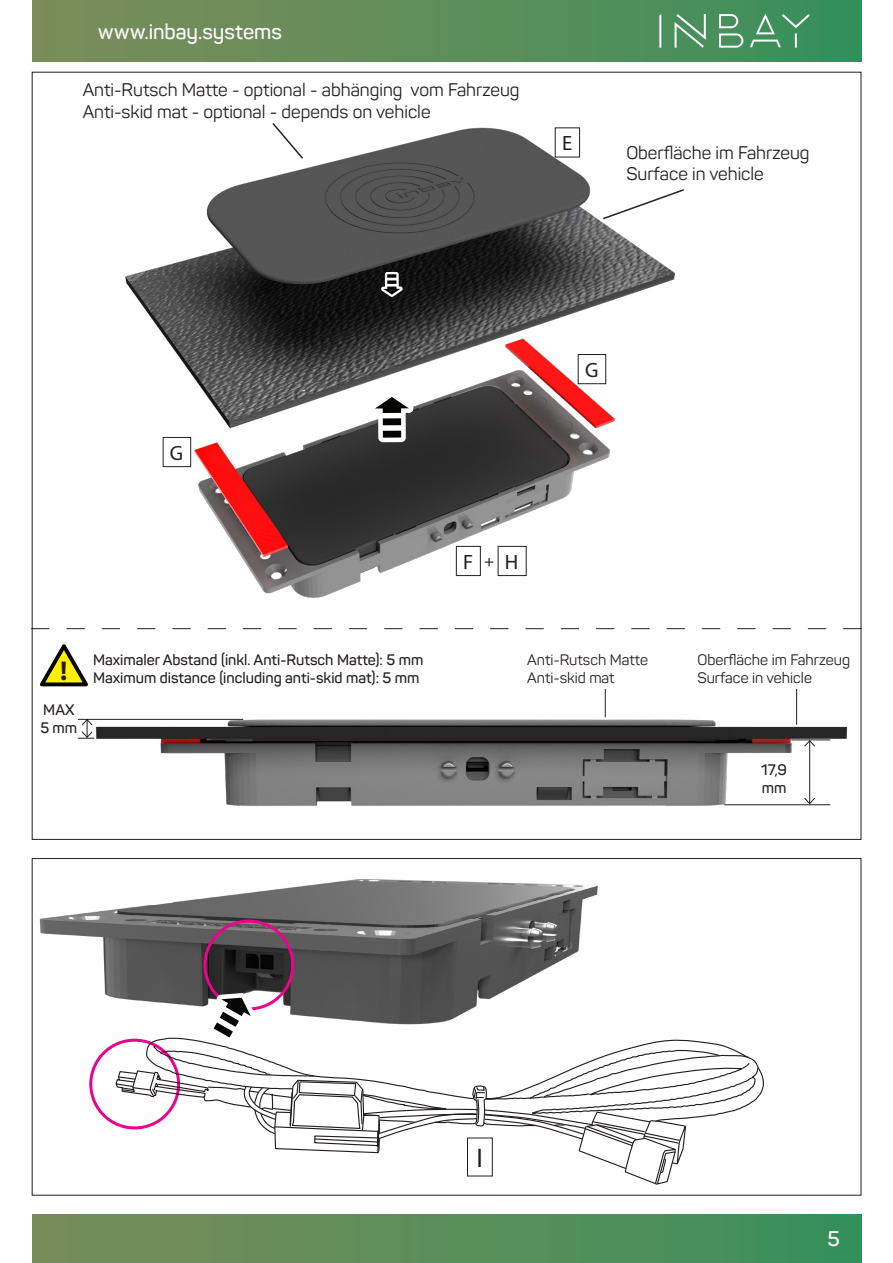
<style>
.page{position:relative;width:893px;height:1263px;background:#fff}
.page>*{position:absolute;margin:0;border:0;box-sizing:border-box;transform-origin:0 0}
.t1{font:700 27.15px "Myriad Pro";color:#231f20}
.t2{font:27px "Myriad Pro";color:#231f20}
.t3{font:600 21px "Panton";color:#fff}
.t4{font:20.7px "Myriad Pro";color:#231f20}
.t5{font:18px/21.6px "Panton";color:#231f20}
.t6{font:600 15px/18px "Panton";color:#231f20}
.t7{font:15px/18px "Panton";color:#231f20}
.s1{font-family:"Panton";font-size:18px}
</style>
<div class="page">
<div style="left:0;top:1215px;width:861px;height:48px;background:linear-gradient(to right,#7c8d59,#3a905b)"></div>
<div style="left:0;top:0;width:861px;height:62px;background:linear-gradient(to right,#808c59,#39905b)"></div>
<svg style="left:659px;top:14px;width:151px;height:34px;background:#61a075"></svg>
<div style="left:0;top:0;width:32px;height:1263px;background:#fff"></div>
<img style="left:34px;top:127px;width:825px;height:577px">
<img style="left:39px;top:879px;width:559px;height:246px">
<div style="left:203px;top:919px;width:91px;height:91px;border:3px solid #ed028c;border-radius:50%"></div>
<svg style="left:370px;top:392px;width:44px;height:50px"></svg>
<svg style="left:381px;top:272px;width:22px;height:25px"></svg>
<div style="left:555px;top:128px;width:25px;height:29px;border:1px solid #231f20"></div>
<div style="left:163px;top:437px;width:28px;height:30px;border:1px solid #231f20"></div>
<div style="left:578px;top:354px;width:28px;height:30px;border:1px solid #231f20"></div>
<svg style="left:271px;top:123px;width:33px;height:37px"></svg>
<svg style="left:602px;top:188px;width:83px;height:32px"></svg>
<svg style="left:115px;top:993px;width:650px;height:245px"></svg>
<img style="left:94px;top:706px;width:754px;height:100px">
<hr style="left:78px;top:719px;width:165px;height:1px;background:#231f20">
<svg style="left:78px;top:718px;width:16px;height:21px"></svg>
<svg style="left:40px;top:644px;width:48px;height:42px"></svg>
<svg style="left:31px;top:628px;width:830px;height:1px"></svg>
<hr style="left:724px;top:804px;width:106px;height:1px;background:#231f20">
<hr style="left:791px;top:739px;width:39px;height:1px;background:#231f20">
<hr style="left:809px;top:741px;width:1px;height:62px;background:#231f20">
<svg style="left:804px;top:797px;width:12px;height:8px"></svg>
<svg style="left:804px;top:740px;width:12px;height:7px"></svg>
<hr style="left:796px;top:689px;width:1px;height:35px;background:#231f20">
<svg style="left:605px;top:689px;width:1px;height:28px"></svg>
<div style="left:456px;top:546px;width:25px;height:30px;border:1px solid #231f20"></div>
<div style="left:498px;top:546px;width:28px;height:30px;border:1px solid #231f20"></div>
<div style="left:467px;top:1137px;width:26px;height:39px;border:1px solid #231f20"></div>
<p class="t3" style="left:98px;top:18px;width:185px">www.inbay.systems</p>
<p class="t5" style="left:83px;top:79px;width:438px">Anti-Rutsch Matte - optional - abhänging vom Fahrzeug<br>Anti-skid mat - optional - depends on vehicle</p>
<p class="t4" style="left:562px;top:131px;width:12px">E</p>
<p class="t5" style="left:626px;top:142px;width:185px">Oberfläche im Fahrzeug<br>Surface in vehicle</p>
<p class="t4" style="left:170px;top:440px;width:15px">G</p>
<p class="t4" style="left:585px;top:357px;width:15px">G</p>
<p class="t4" style="left:463px;top:549px;width:57px">F<span class="s1">+</span>H</p>
<p class="t6" style="left:93px;top:650px;width:332px">Maximaler Abstand (inkl. Anti-Rutsch Matte): 5 mm<br>Maximum distance (including anti-skid mat): 5 mm</p>
<h1 class="t1" style="left:60px;top:653px;width:9px">!</h1>
<p class="t7" style="left:697px;top:650px;width:154px">Oberfläche im Fahrzeug<br>Surface in vehicle</p>
<p class="t7" style="left:527px;top:650px;width:122px">Anti-Rutsch Matte<br>Anti-skid mat</p>
<p class="t6" style="left:40px;top:700px;width:38px">MAX<br>5 mm</p>
<h2 class="t2" style="left:476px;top:1141px;width:8px">I</h2>
<p class="t6" style="left:761px;top:761px;width:27px">17,9 mm</p>
<p class="t3" style="left:827px;top:1225px;width:14px">5</p>
</div>
